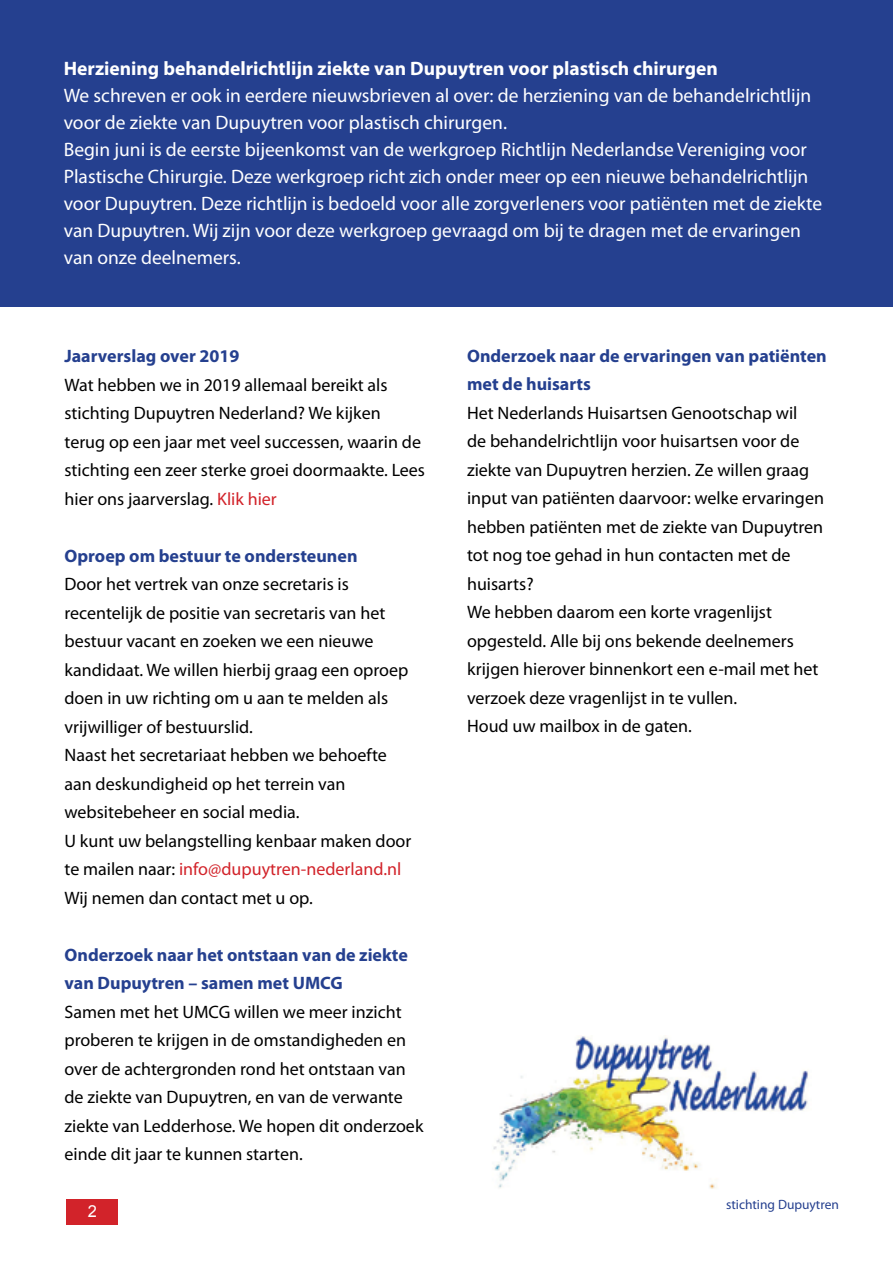
<style>
.page{position:relative;width:893px;height:1263px;background:#fff}
.page>*{position:absolute;margin:0;border:0;box-sizing:border-box;transform-origin:0 0}
.t1{font:19.5px/27px "Myriad Pro";color:#fff}
.t2{font:700 19.5px "Myriad Pro";color:#fff}
.t3{font:18px/28.5px "Myriad Pro";color:#000}
.t4{font:700 18px/28.5px "Myriad Pro";color:#25408f}
.t5{font:16.5px "Arial";color:#fff}
.t6{font:13.5px "Myriad Pro";color:#25408f}
.s1{color:#d2232a}
</style>
<div class="page">
<img style="left:493px;top:1036px;width:316px;height:153px">
<div style="left:67px;top:1199px;width:51px;height:25px;background:#d2232a"></div>
<div style="left:0;top:0;width:893px;height:306px;background:#25408f"></div>
<p class="t2" style="left:64px;top:56px;width:656px">Herziening behandelrichtlijn ziekte van Dupuytren voor plastisch chirurgen</p>
<p class="t1" style="left:64px;top:81px;width:760px">We schreven er ook in eerdere nieuwsbrieven al over: de herziening van de behandelrichtlijn voor de ziekte van Dupuytren voor plastisch chirurgen.<br>Begin juni is de eerste bijeenkomst van de werkgroep Richtlijn Nederlandse Vereniging voor Plastische Chirurgie. Deze werkgroep richt zich onder meer op een nieuwe behandelrichtlijn voor Dupuytren. Deze richtlijn is bedoeld voor alle zorgverleners voor patiënten met de ziekte van Dupuytren. Wij zijn voor deze werkgroep gevraagd om bij te dragen met de ervaringen van onze deelnemers.</p>
<p class="t4" style="left:64px;top:341px;width:176px">Jaarverslag over 2019</p>
<p class="t3" style="left:64px;top:370px;width:362px">Wat hebben we in 2019 allemaal bereikt als stichting Dupuytren Nederland? We kijken terug op een jaar met veel successen, waarin de stichting een zeer sterke groei doormaakte. Lees hier ons jaarverslag. <span class="s1">Klik hier</span></p>
<p class="t4" style="left:64px;top:541px;width:295px">Oproep om bestuur te ondersteunen</p>
<p class="t3" style="left:64px;top:570px;width:348px">Door het vertrek van onze secretaris is recentelijk de positie van secretaris van het bestuur vacant en zoeken we een nieuwe kandidaat. We willen hierbij graag een oproep doen in uw richting om u aan te melden als vrijwilliger of bestuurslid.<br>Naast het secretariaat hebben we behoefte aan deskundigheid op het terrein van websitebeheer en social media.<br>U kunt uw belangstelling kenbaar maken door te mailen naar: <span class="s1">info@dupuytren-nederland.nl </span>Wij nemen dan contact met u op.</p>
<p class="t4" style="left:64px;top:940px;width:345px">Onderzoek naar het ontstaan van de ziekte van Dupuytren – samen met UMCG</p>
<p class="t3" style="left:64px;top:997px;width:360px">Samen met het UMCG willen we meer inzicht proberen te krijgen in de omstandigheden en over de achtergronden rond het ontstaan van de ziekte van Dupuytren, en van de verwante ziekte van Ledderhose. We hopen dit onderzoek einde dit jaar te kunnen starten.</p>
<p class="t5" style="left:88px;top:1201px;width:11px">2</p>
<p class="t4" style="left:467px;top:341px;width:361px">Onderzoek naar de ervaringen van patiënten met de huisarts</p>
<p class="t3" style="left:467px;top:398px;width:358px">Het Nederlands Huisartsen Genootschap wil<br>de behandelrichtlijn voor huisartsen voor de ziekte van Dupuytren herzien. Ze willen graag input van patiënten daarvoor: welke ervaringen hebben patiënten met de ziekte van Dupuytren tot nog toe gehad in hun contacten met de huisarts?<br>We hebben daarom een korte vragenlijst opgesteld. Alle bij ons bekende deelnemers krijgen hierover binnenkort een e-mail met het verzoek deze vragenlijst in te vullen.<br>Houd uw mailbox in de gaten.</p>
<p class="t6" style="left:726px;top:1196px;width:114px">stichting Dupuytren</p>
</div>
